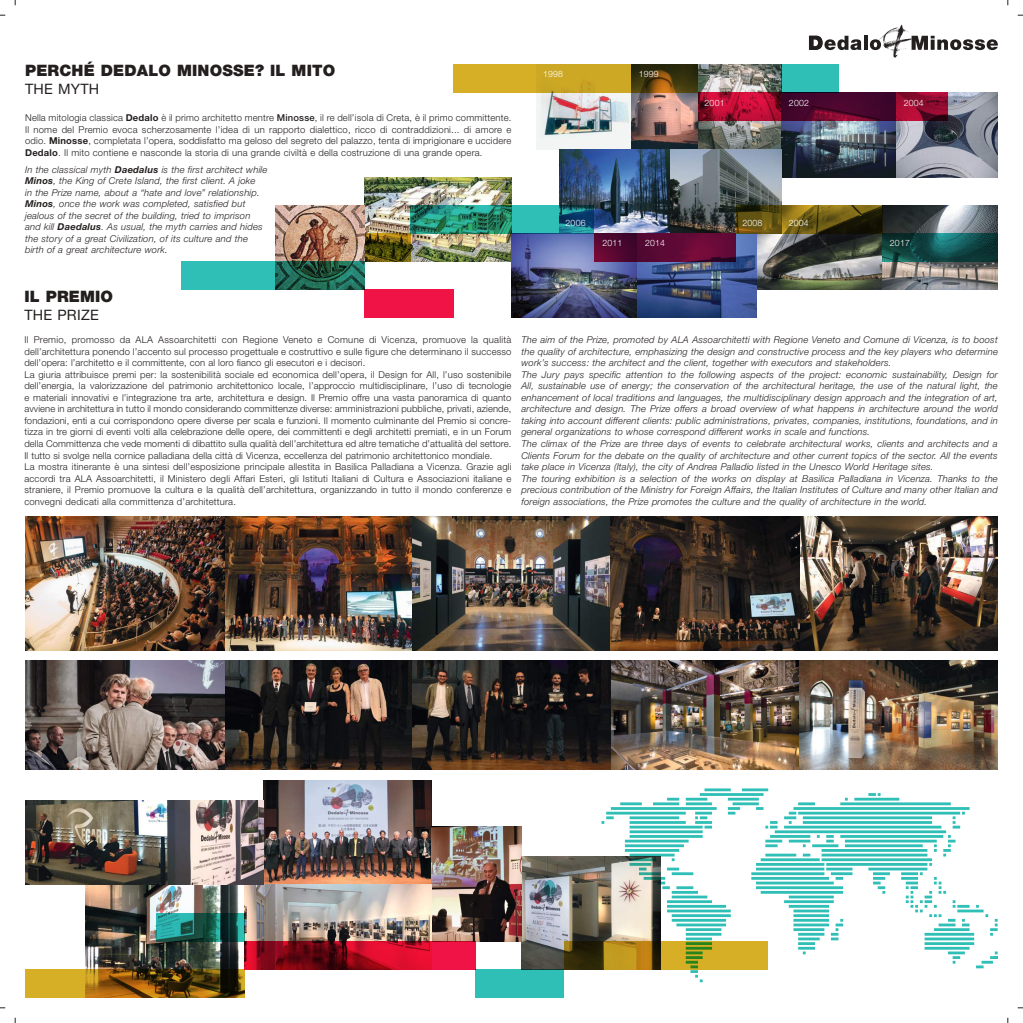
<style>
.page{position:relative;width:1023px;height:1023px;background:#fff}
.page>*{position:absolute;margin:0;border:0;box-sizing:border-box;transform-origin:0 0}
.t1{font:900 15.75px "Helvetica Neue LT Std";letter-spacing:.01em;color:#241f1f}
.t2{font:14.35px "Helvetica Neue LT Std";letter-spacing:.02em;color:#241f1f}
.t3{font:300 9.45px/11.5px "Helvetica Neue LT Std";letter-spacing:.01em;color:#241f1f;text-align:justify}
.t4{font:italic 300 9.45px/11.5px "Helvetica Neue LT Std";letter-spacing:.02em;color:#241f1f}
.t5{font:300 8.75px "Helvetica Neue LT Std";letter-spacing:.02em;color:#fff}
.s1{font-weight:700}
.s2{font-weight:500}
</style>
<div class="page">
<img style="left:756px;top:205px;width:241px;height:85px">
<svg style="left:809px;top:36px;width:52px;height:14px"></svg>
<svg style="left:864px;top:36px;width:3px;height:14px"></svg>
<svg style="left:869px;top:24px;width:128px;height:34px"></svg>
<img style="left:25px;top:660px;width:972px;height:109px">
<img style="left:364px;top:177px;width:147px;height:85px">
<img style="left:275px;top:205px;width:89px;height:57px">
<img style="left:536px;top:65px;width:245px;height:84px">
<img style="left:781px;top:93px;width:216px;height:84px">
<img style="left:559px;top:149px;width:222px;height:84px">
<img style="left:511px;top:233px;width:245px;height:85px">
<img style="left:25px;top:516px;width:972px;height:134px">
<img style="left:521px;top:856px;width:80px;height:113px">
<img style="left:263px;top:780px;width:168px;height:104px">
<svg style="left:181px;top:262px;width:183px;height:28px;background:#278f82"></svg>
<div style="left:364px;top:290px;width:90px;height:28px;background:#ef1346"></div>
<svg style="left:364px;top:234px;width:46px;height:28px"></svg>
<svg style="left:410px;top:205px;width:184px;height:28px;background:#238d82"></svg>
<svg style="left:698px;top:93px;width:249px;height:28px;background:#79092e"></svg>
<svg style="left:594px;top:233px;width:141px;height:29px;background:#5b0833"></svg>
<svg style="left:735px;top:205px;width:147px;height:28px;background:#5b4c11"></svg>
<svg style="left:882px;top:233px;width:115px;height:28px;background:#114a49"></svg>
<svg style="left:454px;top:65px;width:244px;height:28px;background:#ac8c1f"></svg>
<div style="left:781px;top:65px;width:58px;height:28px;background:#30bfb7"></div>
<img style="left:86px;top:884px;width:158px;height:85px">
<img style="left:431px;top:826px;width:90px;height:115px">
<img style="left:244px;top:884px;width:187px;height:57px">
<img style="left:25px;top:800px;width:238px;height:84px">
<svg style="left:601px;top:788px;width:396px;height:194px"></svg>
<svg style="left:25px;top:969px;width:219px;height:28px;background:#8a6514"></svg>
<svg style="left:244px;top:941px;width:232px;height:28px;background:#ab0b25"></svg>
<svg style="left:156px;top:913px;width:88px;height:28px;background:#1c7269"></svg>
<svg style="left:564px;top:941px;width:203px;height:28px;background:#9f841c"></svg>
<div style="left:476px;top:969px;width:88px;height:28px;background:#30bfb7"></div>
<h1 class="t1" style="left:25px;top:61px;width:312px">PERCHÉ DEDALO MINOSSE? IL MITO</h1>
<h2 class="t2" style="left:25px;top:80px;width:76px">THE MYTH</h2>
<p class="t3" style="left:25px;top:112px;width:488px">Nella mitologia classica <span class="s1">Dedalo</span> è il primo architetto mentre <span class="s2">Minosse</span>, il re dell’isola di Creta, è il primo committente.<br>Il nome del Premio evoca scherzosamente l’idea di un rapporto dialettico, ricco di contraddizioni... di amore e odio. <span class="s1">Minosse</span>, completata l’opera, soddisfatto ma geloso del segreto del palazzo, tenta di imprigionare e uccidere <span class="s1">Dedalo</span>. Il mito contiene e nasconde la storia di una grande civiltà e della costruzione di una grande opera.</p>
<p class="t4" style="left:25px;top:163px;width:244px">In the classical myth <span class="s1">Daedalus</span> is the first architect while <span class="s1">Minos</span>, the King of Crete Island, the first client. A joke<br>in the Prize name, about a “hate and love” relationship.<br><span class="s1">Minos</span>, once the work was completed, satisfied but jealous of the secret of the building, tried to imprison and kill <span class="s1">Daedalus</span>. As usual, the myth carries and hides the story of a great Civilization, of its culture and the birth of a great architecture work.</p>
<p class="t5" style="left:543px;top:68px;width:21px">1998</p>
<p class="t5" style="left:639px;top:68px;width:21px">1999</p>
<p class="t5" style="left:704px;top:97px;width:21px">2001</p>
<p class="t5" style="left:789px;top:97px;width:21px">2002</p>
<p class="t5" style="left:903px;top:97px;width:21px">2004</p>
<p class="t5" style="left:565px;top:217px;width:21px">2006</p>
<p class="t5" style="left:742px;top:217px;width:21px">2008</p>
<p class="t5" style="left:788px;top:217px;width:21px">2004</p>
<p class="t5" style="left:602px;top:238px;width:21px">2011</p>
<p class="t5" style="left:645px;top:238px;width:21px">2014</p>
<p class="t5" style="left:889px;top:238px;width:21px">2017</p>
<h1 class="t1" style="left:24px;top:287px;width:90px">IL PREMIO</h1>
<h2 class="t2" style="left:24px;top:306px;width:76px">THE PRIZE</h2>
<p class="t3" style="left:24px;top:334px;width:488px;text-align:left">Il Premio, promosso da ALA Assoarchitetti con Regione Veneto e Comune di Vicenza, promuove la qualità dell’architettura ponendo l’accento sul processo progettuale e costruttivo e sulle figure che determinano il successo dell’opera: l’architetto e il committente, con al loro fianco gli esecutori e i decisori.<br>La giuria attribuisce premi per: la sostenibilità sociale ed economica dell’opera, il Design for All, l’uso sostenibile dell’energia, la valorizzazione del patrimonio architettonico locale, l’approccio multidisciplinare, l’uso di tecnologie e materiali innovativi e l’integrazione tra arte, architettura e design. Il Premio offre una vasta panoramica di quanto avviene in architettura in tutto il mondo considerando committenze diverse: amministrazioni pubbliche, privati, aziende, fondazioni, enti a cui corrispondono opere diverse per scala e funzioni. Il momento culminante del Premio si concre&shy;tizza in tre giorni di eventi volti alla celebrazione delle opere, dei committenti e degli architetti premiati, e in un Forum della Committenza che vede momenti di dibattito sulla qualità dell’architettura ed altre tematiche d’attualità del settore.<br>Il tutto si svolge nella cornice palladiana della città di Vicenza, eccellenza del patrimonio architettonico mondiale.<br>La mostra itinerante è una sintesi dell’esposizione principale allestita in Basilica Palladiana a Vicenza. Grazie agli accordi tra ALA Assoarchitetti, il Ministero degli Affari Esteri, gli Istituti Italiani di Cultura e Associazioni italiane e straniere, il Premio promuove la cultura e la qualità dell’architettura, organizzando in tutto il mondo conferenze e convegni dedicati alla committenza d’architettura.</p>
<p class="t4" style="left:521px;top:334px;width:478px">The aim of the Prize, promoted by ALA Assoarchitetti with Regione Veneto and Comune di Vicenza, is to boost the quality of architecture, emphasizing the design and constructive process and the key players who determine work’s success: the architect and the client, together with executors and stakeholders.<br>The Jury pays specific attention to the following aspects of the project: economic sustainability, Design for All, sustainable use of energy; the conservation of the architectural heritage, the use of the natural light, the enhancement of local traditions and languages, the multidisciplinary design approach and the integration of art, architecture and design. The Prize offers a broad overview of what happens in architecture around the world taking into account different clients: public administrations, privates, companies, institutions, foundations, and in general organizations to whose correspond different works in scale and functions.<br>The climax of the Prize are three days of events to celebrate architectural works, clients and architects and a Clients Forum for the debate on the quality of architecture and other current topics of the sector. All the events take place in Vicenza (Italy), the city of Andrea Palladio listed in the Unesco World Heritage sites.<br>The touring exhibition is a selection of the works on display at Basilica Palladiana in Vicenza. Thanks to the precious contribution of the Ministry for Foreign Affairs, the Italian Institutes of Culture and many other Italian and foreign associations, the Prize promotes the culture and the quality of architecture in the world.</p>
</div>
